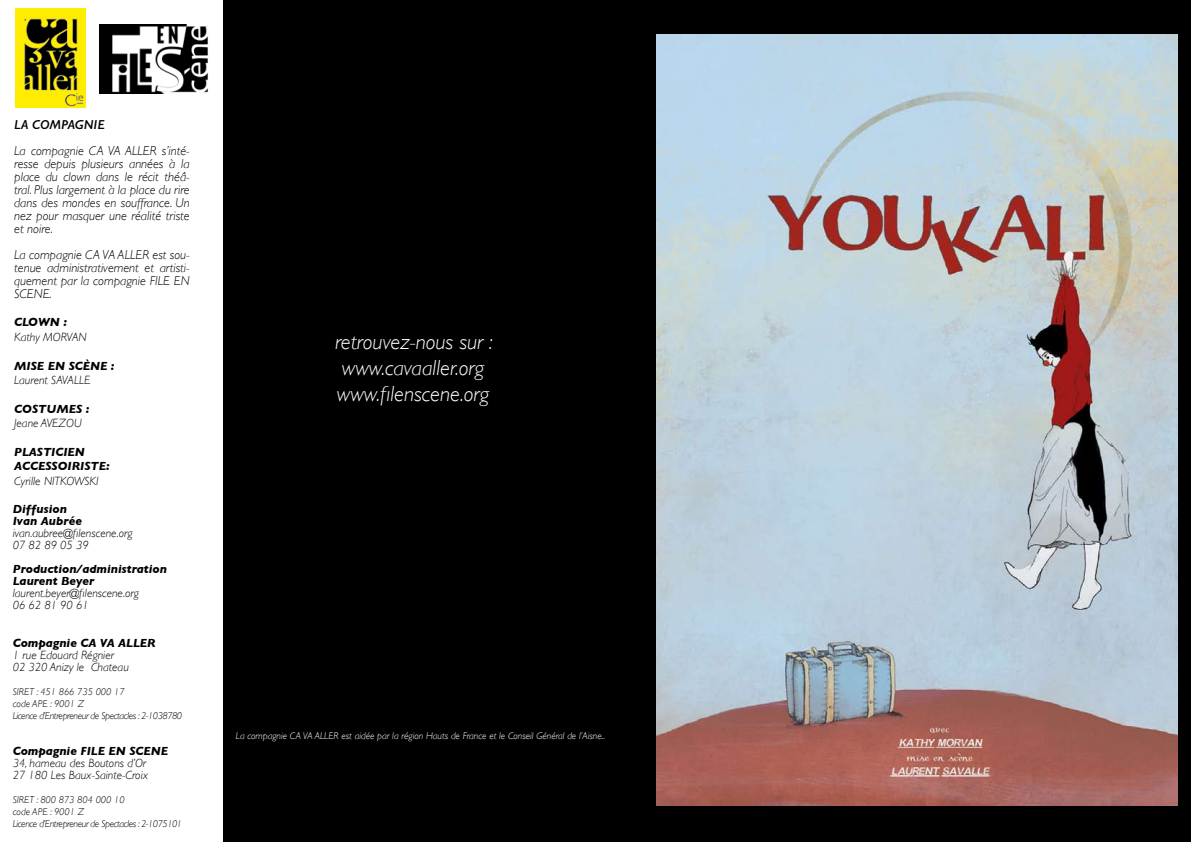
<style>
.page{position:relative;width:1191px;height:842px;background:#fff}
.page>*{position:absolute;margin:0;border:0;box-sizing:border-box;transform-origin:0 0}
.t1{font:italic 300 21.9px/26.2px "Gill Sans";color:#fff}
.t2{font:italic 300 13px/13px "Gill Sans";color:#000;text-align:justify}
.t3{font:italic 600 13px "Gill Sans";color:#000}
.t4{font:italic 300 12px/12px "Gill Sans";color:#000}
.t5{font:italic 700 12px/12px "Gill Sans";color:#000}
.t6{font:italic 300 10px/12px "Gill Sans";letter-spacing:-.04em;color:#000}
.t7{font:italic 300 9.8px "Gill Sans";color:#fff}
</style>
<div class="page">
<div style="left:223px;top:0;width:968px;height:842px;background:#000"></div>
<img style="left:15px;top:9px;width:70px;height:98px">
<img style="left:657px;top:35px;width:520px;height:771px">
<img style="left:99px;top:24px;width:109px;height:70px">
<p class="t3" style="left:14px;top:116px;width:92px">LA COMPAGNIE</p>
<p class="t2" style="left:14px;top:144px;width:177px">La compagnie CA VA ALLER s’inté&shy;resse depuis plusieurs années à la place du clown dans le récit théâ&shy;tral. Plus largement à la place du rire dans des mondes en souffrance. Un nez pour masquer une réalité triste et noire.</p>
<p class="t2" style="left:14px;top:248px;width:177px">La compagnie CA VA ALLER est sou&shy;tenue administrativement et artisti&shy;quement par la compagnie FILE EN SCENE.</p>
<p class="t5" style="left:14px;top:316px;width:54px">CLOWN :</p>
<p class="t4" style="left:14px;top:331px;width:74px">Kathy MORVAN</p>
<p class="t5" style="left:14px;top:359px;width:102px">MISE EN SCÈNE :</p>
<p class="t4" style="left:14px;top:374px;width:78px">Laurent SAVALLE</p>
<p class="t5" style="left:14px;top:403px;width:77px">COSTUMES :</p>
<p class="t4" style="left:14px;top:417px;width:69px">Jeane AVEZOU</p>
<p class="t5" style="left:14px;top:445px;width:97px;line-height:14.4px">PLASTICIEN<br>ACCESSOIRISTE:</p>
<p class="t4" style="left:14px;top:475px;width:86px">Cyrille NITKOWSKI</p>
<p class="t5" style="left:13px;top:503px;width:71px">Diffusion<br>Ivan Aubrée</p>
<p class="t4" style="left:13px;top:527px;width:121px">ivan.aubree@filenscene.org<br>07 82 89 05 39</p>
<p class="t5" style="left:13px;top:563px;width:156px">Production/administration<br>Laurent Beyer</p>
<p class="t4" style="left:13px;top:587px;width:128px">laurent.beyer@filenscene.org<br>06 62 81 90 61</p>
<p class="t5" style="left:13px;top:637px;width:144px">Compagnie CA VA ALLER</p>
<p class="t4" style="left:13px;top:649px;width:118px">1 rue Edouard Régnier<br>02 320 Anizy le Chateau</p>
<p class="t6" style="left:13px;top:686px;width:171px">SIRET : 451 866 735 000 17<br>code APE : 9001 Z<br>Licence d’Entrepreneur de Spectacles : 2-1038780</p>
<p class="t5" style="left:13px;top:745px;width:157px">Compagnie FILE EN SCENE</p>
<p class="t4" style="left:13px;top:757px;width:137px">34, hameau des Boutons d’Or<br>27 180 Les Baux-Sainte-Croix</p>
<p class="t6" style="left:13px;top:794px;width:171px">SIRET : 800 873 804 000 10<br>code APE : 9001 Z<br>Licence d’Entrepreneur de Spectacles : 2-1075101</p>
<h1 class="t1" style="left:335px;top:328px;width:159px">retrouvez-nous sur : www.cavaaller.org www.filenscene.org</h1>
<p class="t7" style="left:236px;top:730px;width:371px">La compagnie CA VA ALLER est aidée par la région Hauts de France et le Conseil Général de l’Aisne..</p>
</div>
